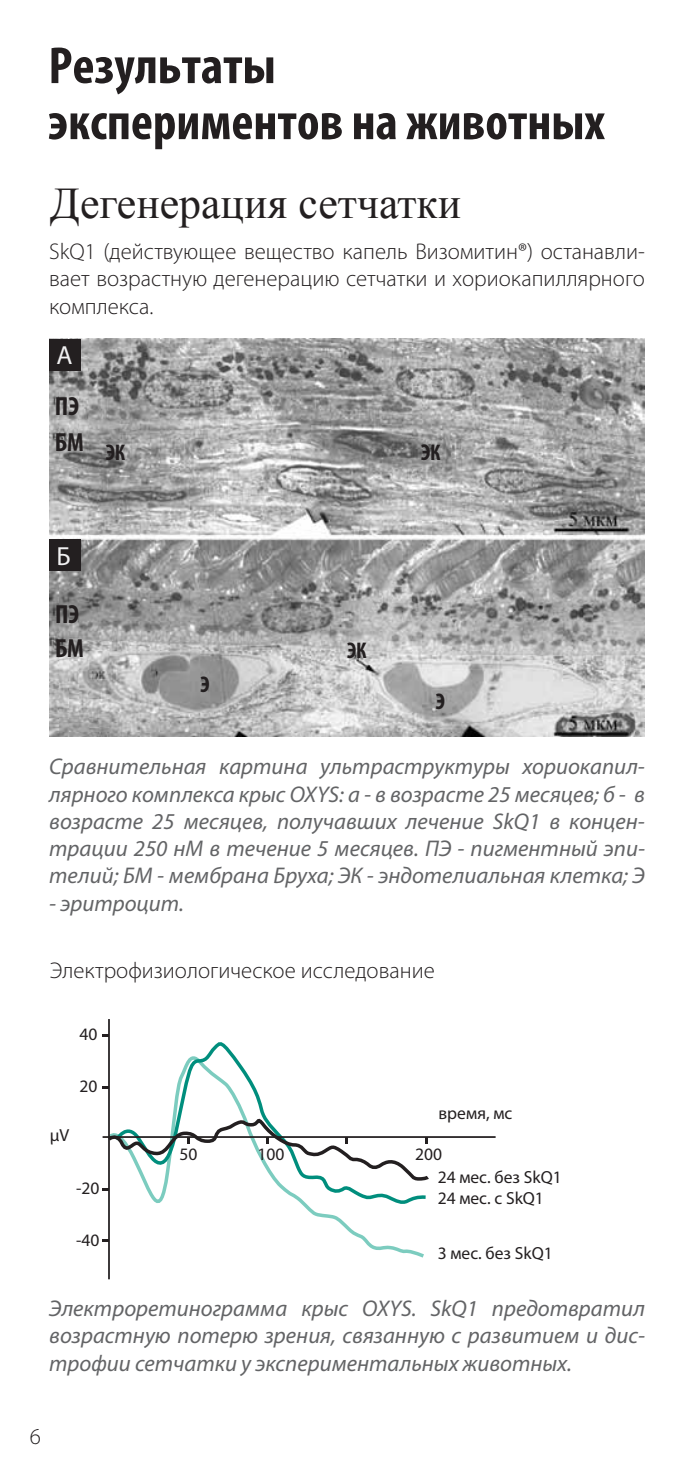
<style>
.page{position:relative;width:695px;height:1474px;background:#fff}
.page>*{position:absolute;margin:0;border:0;box-sizing:border-box;transform-origin:0 0}
.t1{font:700 condensed 52.5px/56px "Myriad Pro";color:#231f20}
.t2{font:43.75px "Times New Roman";color:#231f20}
.t3{font:700 condensed 26.25px/35.9px "Myriad Pro";letter-spacing:-.005em;color:#231f20}
.t4{font:26.25px "Myriad Pro";color:#f1f1f2}
.t5{font:italic 22.75px/27.3px "Myriad Pro";color:#636466;text-align:justify}
.t6{font:300 22.75px/27.3px "Myriad Pro";color:#231f20;text-align:justify}
.t7{font:700 condensed 22.75px "Myriad Pro";color:#231f20}
.t8{font:17.5px "Myriad Pro";color:#231f20}
</style>
<div class="page">
<img style="left:49px;top:339px;width:595px;height:397px">
<svg style="left:105px;top:1088px;width:319px;height:170px"></svg>
<svg style="left:113px;top:1042px;width:313px;height:163px"></svg>
<hr style="left:108px;top:1019px;width:2px;height:260px;background:#231f20">
<hr style="left:103px;top:1136px;width:392px;height:1px;background:#231f20">
<svg style="left:105px;top:1115px;width:326px;height:67px"></svg>
<div style="left:49px;top:339px;width:32px;height:31px;background:#231f20"></div>
<div style="left:49px;top:539px;width:32px;height:32px;background:#231f20"></div>
<h1 class="t1" style="left:48px;top:36px;width:558px">Результаты<br>экспериментов на животных</h1>
<h2 class="t2" style="left:50px;top:174px;width:413px">Дегенерация сетчатки</h2>
<p class="t6" style="left:49px;top:237px;width:597px">SkQ1 (действующее вещество капель Визомитин®) останавли&shy;вает возрастную дегенерацию сетчатки и хориокапиллярного комплекса.</p>
<p class="t4" style="left:56px;top:339px;width:18px">А</p>
<p class="t3" style="left:55px;top:388px;width:72px">ПЭ<br>БМ <sub>ЭК</sub></p>
<p class="t7" style="left:421px;top:438px;width:21px">ЭК</p>
<p class="t4" style="left:56px;top:539px;width:16px">Б</p>
<p class="t3" style="left:55px;top:596px;width:26px">ПЭ</p>
<p class="t3" style="left:55px;top:630px;width:30px">БМ</p>
<p class="t7" style="left:200px;top:670px;width:11px">Э</p>
<p class="t7" style="left:347px;top:636px;width:21px">ЭК</p>
<p class="t7" style="left:436px;top:687px;width:11px">Э</p>
<p class="t5" style="left:49px;top:752px;width:597px">Сравнительная картина ультраструктуры хориокапил&shy;лярного комплекса крыс OXYS: а - в возрасте 25 месяцев; б - в возрасте 25 месяцев, получавших лечение SkQ1 в концен&shy;трации 250 нМ в течение 5 месяцев. ПЭ - пигментный эпи&shy;телий; БМ - мембрана Бруха; ЭК - эндотелиальная клетка; Э</p>
<p class="t5" style="left:49px;top:889px;width:136px">- эритроцит.</p>
<p class="t6" style="left:50px;top:956px;width:386px">Электрофизиологическое исследование</p>
<p class="t8" style="left:80px;top:1023px;width:19px">40</p>
<p class="t8" style="left:80px;top:1075px;width:19px">20</p>
<p class="t8" style="left:50px;top:1123px;width:21px">µV</p>
<p class="t8" style="left:76px;top:1177px;width:25px">-20</p>
<p class="t8" style="left:76px;top:1229px;width:25px">-40</p>
<p class="t8" style="left:179px;top:1143px;width:19px">50</p>
<p class="t8" style="left:438px;top:1102px;width:75px">время, мс</p>
<p class="t8" style="left:257px;top:1143px;width:28px">100</p>
<p class="t8" style="left:415px;top:1143px;width:28px">200</p>
<p class="t8" style="left:437px;top:1166px;width:125px">24 мес. без SkQ1</p>
<p class="t8" style="left:437px;top:1187px;width:108px">24 мес. с SkQ1</p>
<p class="t8" style="left:437px;top:1242px;width:116px">3 мес. без SkQ1</p>
<p class="t5" style="left:49px;top:1294px;width:597px">Электроретинограмма крыс OXYS. SkQ1 предотвратил возрастную потерю зрения, связанную с развитием и дис&shy;трофии сетчатки у экспериментальных животных.</p>
<p class="t6" style="left:30px;top:1422px;width:13px">6</p>
</div>
